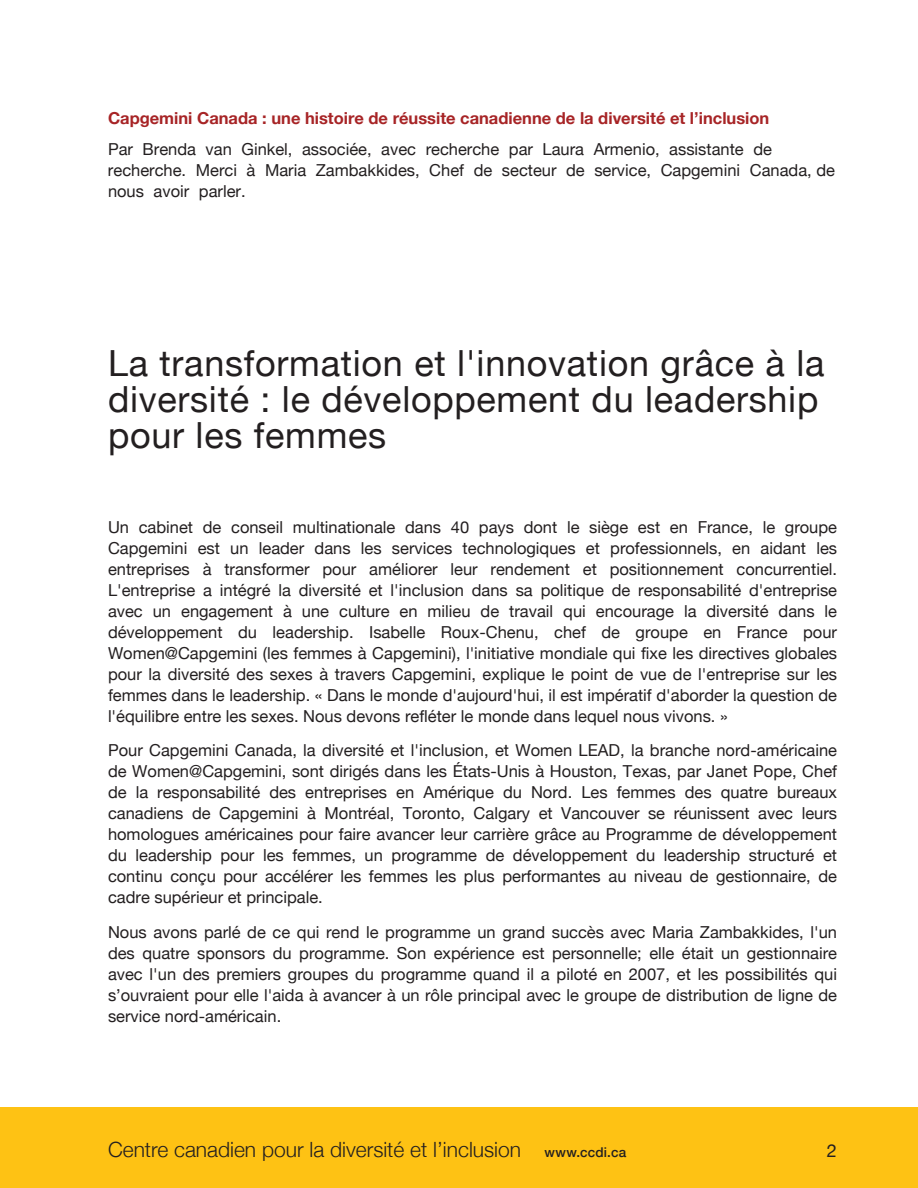
<style>
.page{position:relative;width:918px;height:1188px;background:#fff}
.page>*{position:absolute;margin:0;border:0;box-sizing:border-box;transform-origin:0 0}
.Text{font:36px/36px "Helvetica Neue";letter-spacing:.02em;color:#231f20}
.t1{font:300 21px "Helvetica Neue";color:#231f20}
.t2{font:18px "Helvetica Neue";color:#231f20}
.Text-2{font:16.5px/21px "Helvetica Neue";color:#231f20;text-align:justify}
.Text-3{font:700 16.5px/30.9px "Helvetica Neue";color:#a72426}
.s1{font-weight:400;color:#231f20}
.s2{font-weight:500;font-size:13.5px}
</style>
<div class="page">
<div style="left:0;top:1107px;width:918px;height:81px;background:#fec214"></div>
<p class="Text-3" style="left:108px;top:102px;width:666px">Capgemini Canada : une histoire de réussite canadienne de la diversité et l’inclusion<br><span class="s1">Par Brenda van Ginkel, associée, avec recherche par Laura Armenio, assistante de</span></p>
<p class="Text-2" style="left:108px;top:159px;width:729px">recherche. Merci à Maria Zambakkides, Chef de secteur de service, Capgemini Canada, de nous avoir parler.</p>
<p class="Text" style="left:108px;top:345px;width:718px">La transformation et l'innovation grâce à la diversité : le développement du leadership pour les femmes</p>
<p class="Text-2" style="left:108px;top:516px;width:731px">Un cabinet de conseil multinationale dans 40 pays dont le siège est en France, le groupe Capgemini est un leader dans les services technologiques et professionnels, en aidant les entreprises à transformer pour améliorer leur rendement et positionnement concurrentiel.<br>L'entreprise a intégré la diversité et l'inclusion dans sa politique de responsabilité d'entreprise avec un engagement à une culture en milieu de travail qui encourage la diversité dans le développement du leadership. Isabelle Roux-Chenu, chef de groupe en France pour Women@Capgemini (les femmes à Capgemini), l'initiative mondiale qui fixe les directives globales pour la diversité des sexes à travers Capgemini, explique le point de vue de l'entreprise sur les femmes dans le leadership. « Dans le monde d'aujourd'hui, il est impératif d'aborder la question de l'équilibre entre les sexes. Nous devons refléter le monde dans lequel nous vivons. »</p>
<p class="Text-2" style="left:108px;top:740px;width:731px">Pour Capgemini Canada, la diversité et l'inclusion, et Women LEAD, la branche nord-américaine de Women@Capgemini, sont dirigés dans les États-Unis à Houston, Texas, par Janet Pope, Chef de la responsabilité des entreprises en Amérique du Nord. Les femmes des quatre bureaux canadiens de Capgemini à Montréal, Toronto, Calgary et Vancouver se réunissent avec leurs homologues américaines pour faire avancer leur carrière grâce au Programme de développement du leadership pour les femmes, un programme de développement du leadership structuré et continu conçu pour accélérer les femmes les plus performantes au niveau de gestionnaire, de cadre supérieur et principale.</p>
<p class="Text-2" style="left:108px;top:921px;width:731px">Nous avons parlé de ce qui rend le programme un grand succès avec Maria Zambakkides, l'un des quatre sponsors du programme. Son expérience est personnelle; elle était un gestionnaire avec l'un des premiers groupes du programme quand il a piloté en 2007, et les possibilités qui s’ouvraient pour elle l'aida à avancer à un rôle principal avec le groupe de distribution de ligne de service nord-américain.</p>
<p class="t1" style="left:108px;top:1133px;width:520px">Centre canadien pour la diversité et l’inclusion <span class="s2">www.ccdi.ca</span></p>
<p class="t2" style="left:827px;top:1139px;width:12px">2</p>
</div>
